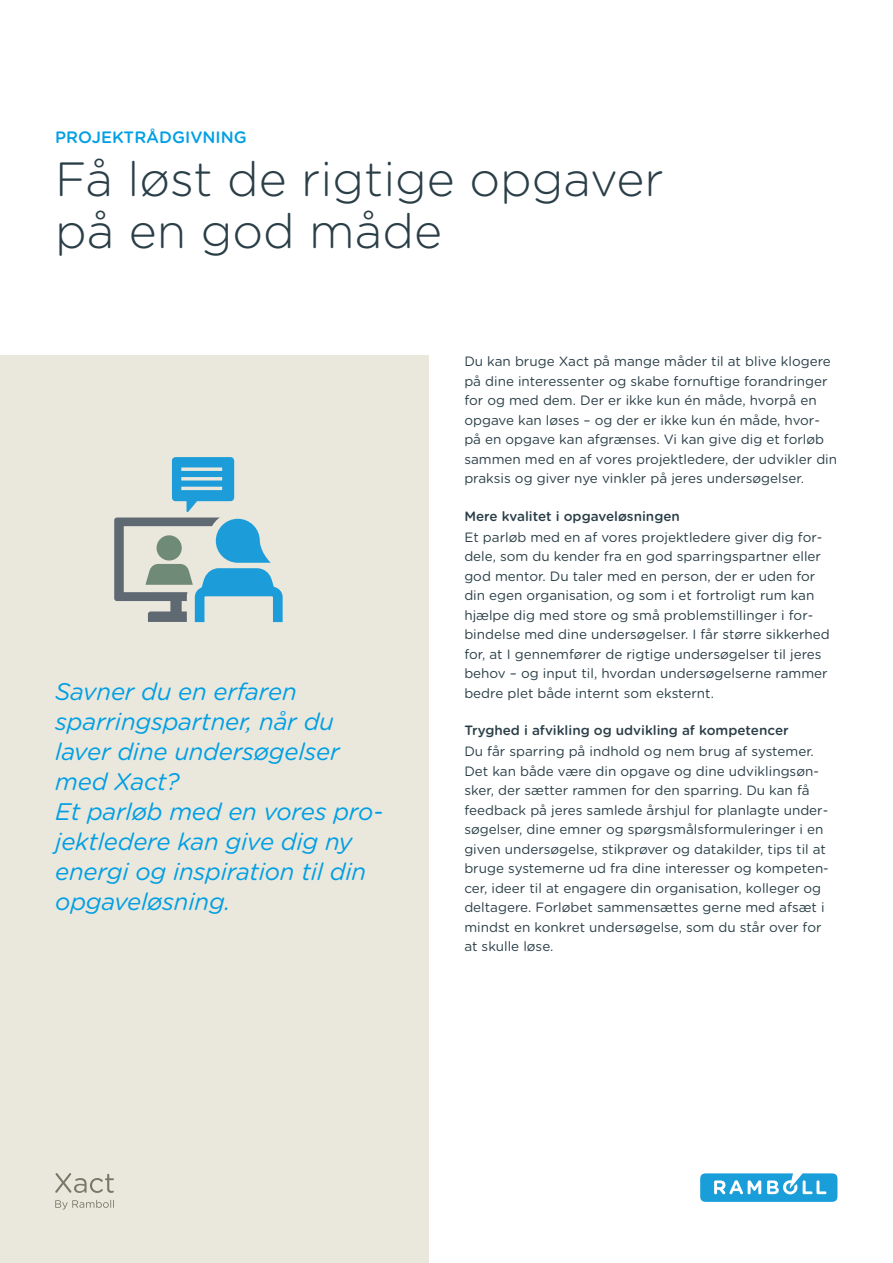
<style>
.page{position:relative;width:893px;height:1263px;background:#fff}
.page>*{position:absolute;margin:0;border:0;box-sizing:border-box;transform-origin:0 0}
.t1{font:300 48px/52.2px "Gotham Rounded";color:#2a3e47}
.t2{font:italic 24px/30px "Gotham Rounded";letter-spacing:-.01em;color:#009fe3}
.t3{font:500 16.5px "Gotham Rounded";color:#009fe3}
.t4{font:13.5px/19.5px "Gotham Rounded";color:#2a3e47}
.t5{font:500 13.5px "Gotham Rounded";color:#2a3e47}
</style>
<div class="page">
<div style="left:0;top:355px;width:429px;height:908px;background:#eae7dc"></div>
<svg style="left:114px;top:457px;width:169px;height:165px"></svg>
<svg style="left:700px;top:1173px;width:137px;height:28px;background:#48b1e1"></svg>
<svg style="left:55px;top:1200px;width:59px;height:9px"></svg>
<svg style="left:55px;top:1173px;width:59px;height:20px"></svg>
<p class="t3" style="left:55px;top:126px;width:193px">PROJEKTRÅDGIVNING</p>
<h1 class="t1" style="left:55px;top:150px;width:610px">Få løst de rigtige opgaver på en god måde</h1>
<h2 class="t2" style="left:55px;top:675px;width:329px">Savner du en erfaren sparringspartner, når du laver dine undersøgelser med Xact?<br>Et parløb med en vores pro&shy;jektledere kan give dig ny energi og inspiration til din opgaveløsning.</h2>
<p class="t4" style="left:464px;top:351px;width:374px">Du kan bruge Xact på mange måder til at blive klogere på dine interessenter og skabe fornuftige forandringer for og med dem. Der er ikke kun én måde, hvorpå en opgave kan løses – og der er ikke kun én måde, hvor&shy;på en opgave kan afgrænses. Vi kan give dig et forløb sammen med en af vores projektledere, der udvikler din praksis og giver nye vinkler på jeres undersøgelser.</p>
<p class="t5" style="left:464px;top:506px;width:217px">Mere kvalitet i opgaveløsningen</p>
<p class="t4" style="left:464px;top:527px;width:367px">Et parløb med en af vores projektledere giver dig for&shy;dele, som du kender fra en god sparringspartner eller god mentor. Du taler med en person, der er uden for din egen organisation, og som i et fortroligt rum kan hjælpe dig med store og små problemstillinger i for&shy;bindelse med dine undersøgelser. I får større sikkerhed for, at I gennemfører de rigtige undersøgelser til jeres behov – og input til, hvordan undersøgelserne rammer bedre plet både internt som eksternt.</p>
<p class="t5" style="left:464px;top:721px;width:326px">Tryghed i afvikling og udvikling af kompetencer</p>
<p class="t4" style="left:464px;top:741px;width:366px">Du får sparring på indhold og nem brug af systemer.<br>Det kan både være din opgave og dine udviklingsøn&shy;sker, der sætter rammen for den sparring. Du kan få feedback på jeres samlede årshjul for planlagte under&shy;søgelser, dine emner og spørgsmålsformuleringer i en given undersøgelse, stikprøver og datakilder, tips til at bruge systemerne ud fra dine interesser og kompeten&shy;cer, ideer til at engagere din organisation, kolleger og deltagere. Forløbet sammensættes gerne med afsæt i mindst en konkret undersøgelse, som du står over for at skulle løse.</p>
</div>
